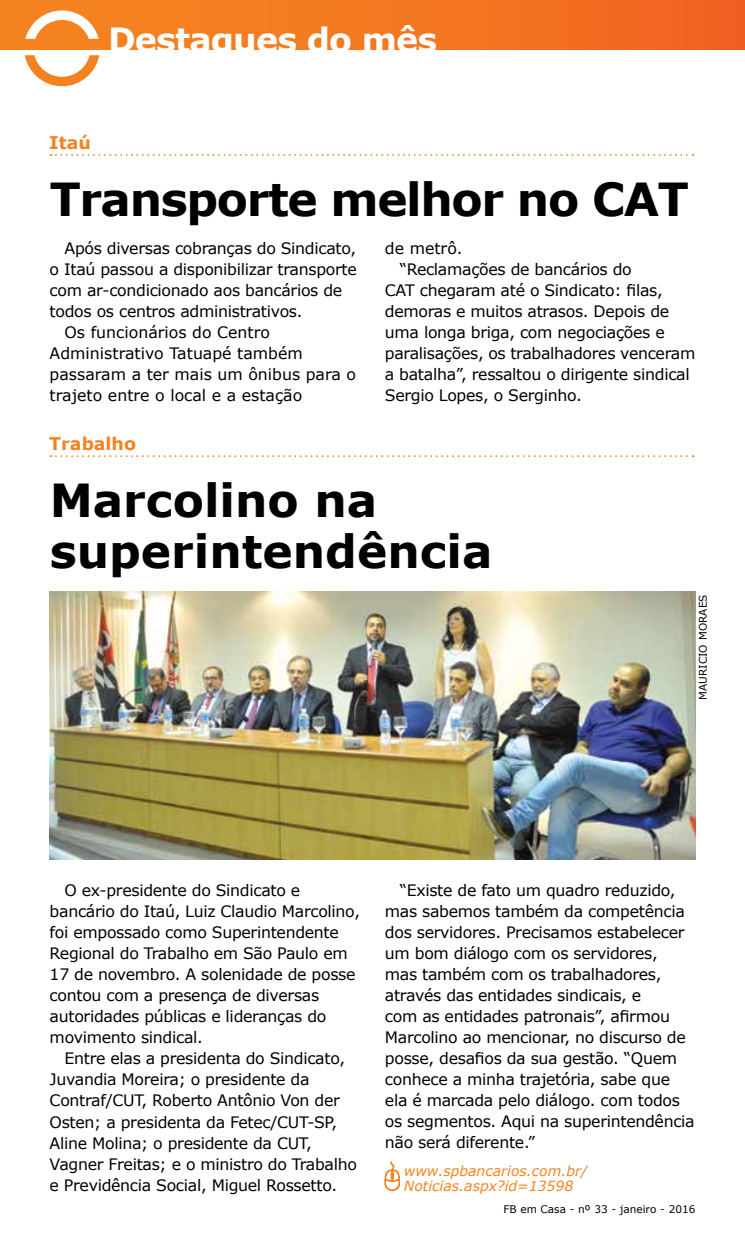
<style>
.page{position:relative;width:745px;height:1241px;background:#fff}
.page>*{position:absolute;margin:0;border:0;box-sizing:border-box;transform-origin:0 0}
.t1{font:700 45.5px/50.8px "Verdana";color:#000}
.t2{font:700 45.5px "Verdana";letter-spacing:-.03em;color:#000}
.t3{font:700 33.25px "Verdana";letter-spacing:-.025em;color:#fff}
.t4{font:700 17.5px "Verdana";color:#f58220}
.t5{font:15.75px/21px "Verdana";letter-spacing:-.02em;color:#000}
.t6{font:15.75px "Verdana";color:#000}
.t7{font:italic 14px/15.8px "Verdana";color:#f58220}
.t8{font:10.5px "Verdana";color:#000}
</style>
<div class="page">
<div style="left:0;top:0;width:744px;height:50px;background:linear-gradient(to right,#f6881f,#f26522)"></div>
<svg style="left:25px;top:10px;width:74px;height:29px"></svg>
<svg style="left:25px;top:55px;width:74px;height:31px"></svg>
<svg style="left:50px;top:154px;width:643px;height:2px"></svg>
<svg style="left:50px;top:455px;width:643px;height:2px"></svg>
<svg style="left:384px;top:1161px;width:15px;height:29px"></svg>
<img style="left:50px;top:591px;width:644px;height:268px">
<h2 class="t3" style="left:108px;top:18px;width:330px">Destaques do mês</h2>
<p class="t4" style="left:49px;top:131px;width:43px">Itaú</p>
<h1 class="t2" style="left:50px;top:169px;width:640px">Transporte melhor no CAT</h1>
<p class="t5" style="left:64px;top:238px;width:293px">Após diversas cobranças do Sindicato,</p>
<p class="t5" style="left:50px;top:259px;width:308px">o Itaú passou a disponibilizar transporte</p>
<p class="t5" style="left:50px;top:280px;width:294px">com ar-condicionado aos bancários de</p>
<p class="t5" style="left:50px;top:301px;width:254px">todos os centros administrativos.</p>
<p class="t6" style="left:64px;top:322px;width:207px">Os funcionários do Centro</p>
<p class="t6" style="left:50px;top:343px;width:254px">Administrativo Tatuapé também</p>
<p class="t6" style="left:50px;top:364px;width:308px">passaram a ter mais um ônibus para o</p>
<p class="t6" style="left:50px;top:385px;width:254px">trajeto entre o local e a estação</p>
<p class="t4" style="left:49px;top:432px;width:88px">Trabalho</p>
<p class="t5" style="left:384px;top:238px;width:79px">de metrô.</p>
<p class="t5" style="left:399px;top:259px;width:233px">“Reclamações de bancários do</p>
<p class="t5" style="left:384px;top:280px;width:279px">CAT chegaram até o Sindicato: filas,</p>
<p class="t5" style="left:384px;top:301px;width:286px">demoras e muitos atrasos. Depois de</p>
<p class="t5" style="left:384px;top:322px;width:281px">uma longa briga, com negociações e</p>
<p class="t5" style="left:384px;top:343px;width:312px">paralisações, os trabalhadores venceram</p>
<p class="t5" style="left:384px;top:364px;width:306px">a batalha”, ressaltou o dirigente sindical</p>
<p class="t5" style="left:384px;top:385px;width:198px">Sergio Lopes, o Serginho.</p>
<h1 class="t1" style="left:50px;top:475px;width:444px">Marcolino na superintendência</h1>
<p class="t8" style="left:696px;top:700px;width:107px;rotate:-90deg">MAURICIO MORAES</p>
<p class="t5" style="left:50px;top:880px;width:312px;text-indent:15px">O ex-presidente do Sindicato e bancário do Itaú, Luiz Claudio Marcolino, foi empossado como Superintendente Regional do Trabalho em São Paulo em 17 de novembro. A solenidade de posse contou com a presença de diversas autoridades públicas e lideranças do movimento sindical.</p>
<p class="t5" style="left:50px;top:1048px;width:308px;text-indent:15px">Entre elas a presidenta do Sindicato, Juvandia Moreira; o presidente da Contraf/CUT, Roberto Antônio Von der Osten; a presidenta da Fetec/CUT-SP, Aline Molina; o presidente da CUT, Vagner Freitas; e o ministro do Trabalho e Previdência Social, Miguel Rossetto.</p>
<p class="t5" style="left:384px;top:880px;width:311px;text-indent:15px">“Existe de fato um quadro reduzido, mas sabemos também da competência dos servidores. Precisamos estabelecer um bom diálogo com os servidores,<br>mas também com os trabalhadores, através das entidades sindicais, e<br>com as entidades patronais”, afirmou Marcolino ao mencionar, no discurso de posse, desafios da sua gestão. “Quem conhece a minha trajetória, sabe que ela é marcada pelo diálogo. com todos os segmentos. Aqui na superintendência não será diferente.”</p>
<p class="t7" style="left:403px;top:1162px;width:185px">www.spbancarios.com.br/<br>Noticias.aspx?id=13598</p>
<p class="t8" style="left:503px;top:1202px;width:193px">FB em Casa - nº 33 - janeiro - 2016</p>
</div>
